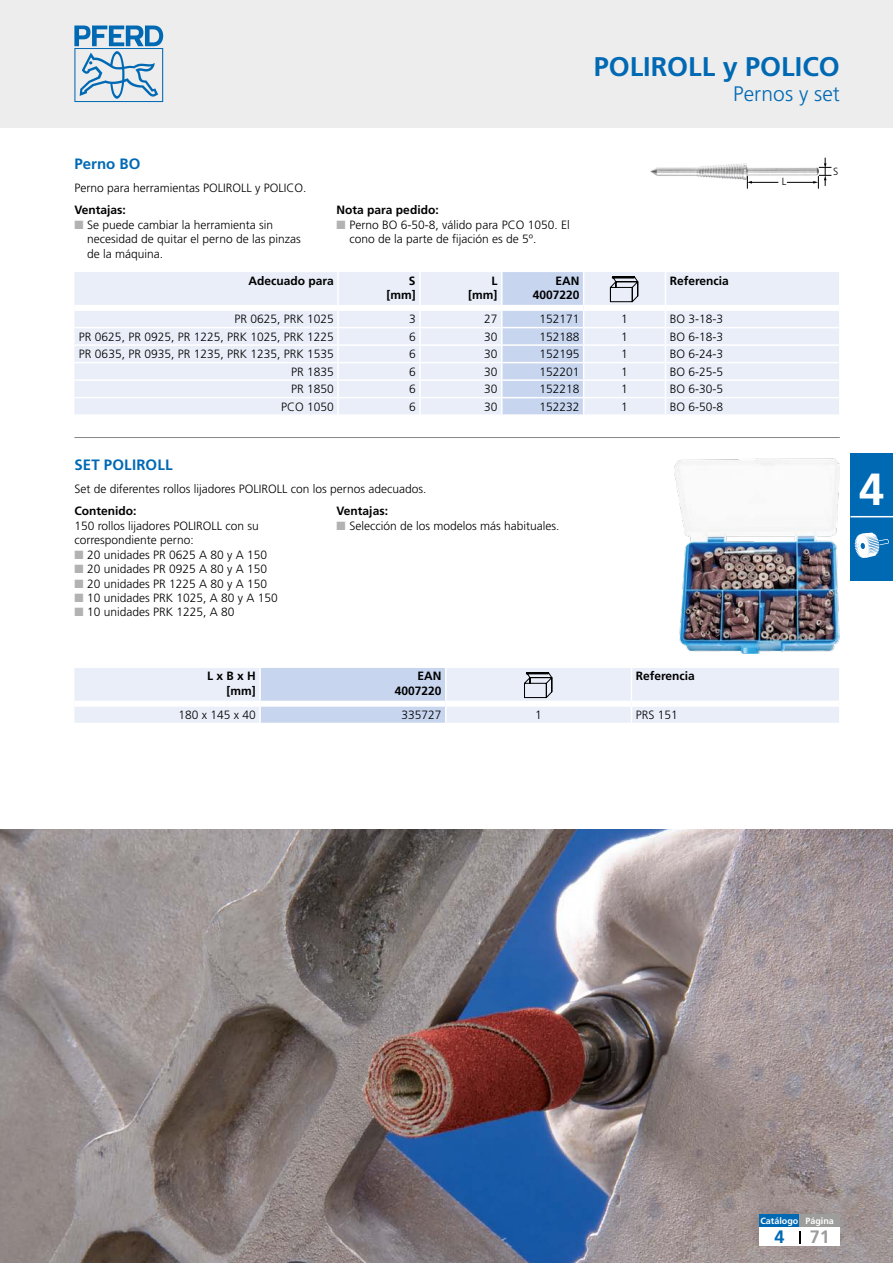
<style>
.page{position:relative;width:893px;height:1263px;background:#fff}
.page>*{position:absolute;margin:0;border:0;box-sizing:border-box;transform-origin:0 0}
.t1{font:700 45px "Frutiger LT Pro";color:#fff}
.t2{font:700 27px "Frutiger LT Pro";color:#0069b4}
.t3{font:300 21px "Frutiger LT Pro";color:#0069b4}
.t4{font:700 18px "Frutiger LT Pro";color:#9d9d9c}
.t5{font:700 18px "Frutiger LT Pro";color:#0069b4}
.t6{font:700 15px "Frutiger LT Pro";letter-spacing:.005em;color:#0069b4}
.t7{font:300 12px/14.4px "Frutiger LT Pro";color:#000}
.t8{font:700 12px/14.4px "Frutiger LT Pro";color:#000;text-align:right}
.t9{font:300 10.35px "Frutiger LT Pro";color:#000}
.t10{font:700 9px "Frutiger LT Pro";color:#fff}
.s1{color:#b3b2b2}
</style>
<div class="page">
<div style="left:0;top:0;width:893px;height:128px;background:#ededed"></div>
<svg style="left:74px;top:26px;width:89px;height:76px"></svg>
<img style="left:650px;top:164px;width:137px;height:15px">
<svg style="left:747px;top:176px;width:31px;height:13px"></svg>
<svg style="left:787px;top:158px;width:44px;height:31px"></svg>
<div style="left:74px;top:272px;width:765px;height:142px;background:#e9eef9"></div>
<hr style="left:338px;top:327px;width:82px;height:1px;background:#fff">
<hr style="left:420px;top:327px;width:82px;height:1px;background:#fff">
<hr style="left:584px;top:327px;width:81px;height:1px;background:#fff">
<hr style="left:665px;top:327px;width:176px;height:1px;background:#fff">
<hr style="left:338px;top:344px;width:82px;height:2px;background:#fff">
<hr style="left:420px;top:344px;width:82px;height:2px;background:#fff">
<hr style="left:584px;top:344px;width:81px;height:2px;background:#fff">
<hr style="left:665px;top:344px;width:176px;height:2px;background:#fff">
<hr style="left:338px;top:362px;width:82px;height:1px;background:#fff">
<hr style="left:420px;top:362px;width:82px;height:1px;background:#fff">
<hr style="left:584px;top:362px;width:81px;height:1px;background:#fff">
<hr style="left:665px;top:362px;width:176px;height:1px;background:#fff">
<hr style="left:338px;top:379px;width:82px;height:2px;background:#fff">
<hr style="left:420px;top:379px;width:82px;height:2px;background:#fff">
<hr style="left:584px;top:379px;width:81px;height:2px;background:#fff">
<hr style="left:665px;top:379px;width:176px;height:2px;background:#fff">
<hr style="left:338px;top:397px;width:82px;height:1px;background:#fff">
<hr style="left:420px;top:397px;width:82px;height:1px;background:#fff">
<svg style="left:419px;top:311px;width:2px;height:103px"></svg>
<hr style="left:584px;top:397px;width:81px;height:1px;background:#fff">
<hr style="left:665px;top:397px;width:176px;height:1px;background:#fff">
<svg style="left:665px;top:311px;width:1px;height:103px"></svg>
<div style="left:74px;top:305px;width:264px;height:6px;background:#fff"></div>
<hr style="left:337px;top:272px;width:2px;height:33px;background:#fff">
<div style="left:338px;top:305px;width:82px;height:6px;background:#fff"></div>
<hr style="left:419px;top:272px;width:2px;height:33px;background:#fff">
<div style="left:420px;top:305px;width:82px;height:6px;background:#fff"></div>
<div style="left:584px;top:305px;width:81px;height:6px;background:#fff"></div>
<hr style="left:665px;top:272px;width:1px;height:33px;background:#fff">
<div style="left:665px;top:305px;width:174px;height:6px;background:#fff"></div>
<hr style="left:74px;top:327px;width:264px;height:1px;background:#fff">
<hr style="left:74px;top:344px;width:264px;height:2px;background:#fff">
<hr style="left:74px;top:362px;width:264px;height:1px;background:#fff">
<hr style="left:74px;top:379px;width:264px;height:2px;background:#fff">
<hr style="left:74px;top:397px;width:264px;height:1px;background:#fff">
<svg style="left:337px;top:311px;width:2px;height:103px"></svg>
<svg style="left:501px;top:272px;width:83px;height:142px;background:#cedaf0"></svg>
<svg style="left:610px;top:276px;width:29px;height:27px"></svg>
<hr style="left:74px;top:437px;width:766px;height:1px;background:#878787">
<img style="left:674px;top:458px;width:166px;height:196px">
<svg style="left:74px;top:668px;width:765px;height:55px;background:#e3e9f6"></svg>
<img style="left:0;top:829px;width:893px;height:434px">
<div style="left:759px;top:1225px;width:81px;height:21px;background:#fff"></div>
<svg style="left:799px;top:1231px;width:1px;height:12px"></svg>
<div style="left:850px;top:453px;width:43px;height:127px;background:#0069b4"></div>
<hr style="left:850px;top:516px;width:43px;height:1px;background:#fff">
<svg style="left:855px;top:533px;width:34px;height:25px"></svg>
<div style="left:759px;top:1214px;width:40px;height:13px;background:#0069b4"></div>
<div style="left:799px;top:1214px;width:41px;height:13px;background:#9d9d9c"></div>
<h2 class="t2" style="left:594px;top:50px;width:248px">POLIROLL y POLICO</h2>
<h3 class="t3" style="left:733px;top:81px;width:108px">Pernos y set</h3>
<p class="t6" style="left:74px;top:155px;width:68px">Perno BO</p>
<p class="t7" style="left:74px;top:180px;width:234px">Perno para herramientas POLIROLL y POLICO.</p>
<p class="t8" style="left:74px;top:203px;width:53px">Ventajas:</p>
<p class="t7" style="left:87px;top:218px;width:215px;text-indent:-13px"><span class="s1">■</span> Se puede cambiar la herramienta sin necesidad de quitar el perno de las pinzas de la máquina.</p>
<p class="t8" style="left:337px;top:203px;width:104px">Nota para pedido:</p>
<p class="t7" style="left:349px;top:218px;width:222px;text-indent:-13px"><span class="s1">■</span> Perno BO 6-50-8, válido para PCO 1050. El cono de la parte de fijación es de 5º.</p>
<p class="t8" style="left:248px;top:273px;width:87px">Adecuado para</p>
<p class="t8" style="left:386px;top:273px;width:31px">S [mm]</p>
<p class="t8" style="left:468px;top:273px;width:31px">L [mm]</p>
<p class="t8" style="left:533px;top:273px;width:48px">EAN<br>4007220</p>
<p class="t8" style="left:670px;top:273px;width:61px">Referencia</p>
<p class="t7" style="left:234px;top:312px;width:101px">PR 0625, PRK 1025</p>
<p class="t7" style="left:409px;top:312px;width:8px">3</p>
<p class="t7" style="left:484px;top:312px;width:15px">27</p>
<p class="t7" style="left:539px;top:312px;width:42px">152171</p>
<p class="t7" style="left:621px;top:312px;width:8px">1</p>
<p class="t7" style="left:670px;top:312px;width:55px">BO 3-18-3</p>
<p class="t7" style="left:79px;top:330px;width:256px">PR 0625, PR 0925, PR 1225, PRK 1025, PRK 1225</p>
<p class="t7" style="left:409px;top:330px;width:8px">6</p>
<p class="t7" style="left:484px;top:330px;width:15px">30</p>
<p class="t7" style="left:539px;top:330px;width:42px">152188</p>
<p class="t7" style="left:621px;top:330px;width:8px">1</p>
<p class="t7" style="left:670px;top:330px;width:55px">BO 6-18-3</p>
<p class="t7" style="left:79px;top:347px;width:256px">PR 0635, PR 0935, PR 1235, PRK 1235, PRK 1535</p>
<p class="t7" style="left:409px;top:347px;width:8px">6</p>
<p class="t7" style="left:484px;top:347px;width:15px">30</p>
<p class="t7" style="left:539px;top:347px;width:42px">152195</p>
<p class="t7" style="left:621px;top:347px;width:8px">1</p>
<p class="t7" style="left:670px;top:347px;width:55px">BO 6-24-3</p>
<p class="t7" style="left:291px;top:365px;width:44px">PR 1835</p>
<p class="t7" style="left:409px;top:365px;width:8px">6</p>
<p class="t7" style="left:484px;top:365px;width:15px">30</p>
<p class="t7" style="left:539px;top:365px;width:42px">152201</p>
<p class="t7" style="left:621px;top:365px;width:8px">1</p>
<p class="t7" style="left:670px;top:365px;width:55px">BO 6-25-5</p>
<p class="t7" style="left:291px;top:382px;width:44px">PR 1850</p>
<p class="t7" style="left:409px;top:382px;width:8px">6</p>
<p class="t7" style="left:484px;top:382px;width:15px">30</p>
<p class="t7" style="left:539px;top:382px;width:42px">152218</p>
<p class="t7" style="left:621px;top:382px;width:8px">1</p>
<p class="t7" style="left:670px;top:382px;width:55px">BO 6-30-5</p>
<p class="t7" style="left:281px;top:400px;width:54px">PCO 1050</p>
<p class="t7" style="left:409px;top:400px;width:8px">6</p>
<p class="t7" style="left:484px;top:400px;width:15px">30</p>
<p class="t7" style="left:539px;top:400px;width:42px">152232</p>
<p class="t7" style="left:621px;top:400px;width:8px">1</p>
<p class="t7" style="left:670px;top:400px;width:55px">BO 6-50-8</p>
<p class="t6" style="left:74px;top:456px;width:100px">SET POLIROLL</p>
<p class="t7" style="left:74px;top:481px;width:354px">Set de diferentes rollos lijadores POLIROLL con los pernos adecuados.</p>
<p class="t8" style="left:74px;top:504px;width:64px">Contenido:</p>
<p class="t7" style="left:74px;top:519px;width:186px">150 rollos lijadores POLIROLL con su correspondiente perno:</p>
<p class="t7" style="left:74px;top:547px;width:194px"><span class="s1">■</span> 20 unidades PR 0625 A 80 y A 150</p>
<p class="t7" style="left:74px;top:562px;width:194px"><span class="s1">■</span> 20 unidades PR 0925 A 80 y A 150</p>
<p class="t7" style="left:74px;top:576px;width:194px"><span class="s1">■</span> 20 unidades PR 1225 A 80 y A 150</p>
<p class="t7" style="left:74px;top:591px;width:205px"><span class="s1">■</span> 10 unidades PRK 1025, A 80 y A 150</p>
<p class="t7" style="left:74px;top:605px;width:162px"><span class="s1">■</span> 10 unidades PRK 1225, A 80</p>
<p class="t8" style="left:337px;top:504px;width:53px">Ventajas:</p>
<p class="t7" style="left:337px;top:519px;width:224px"><span class="s1">■</span> Selección de los modelos más habituales.</p>
<p class="t9" style="left:782px;top:176px;width:6px">L</p>
<p class="t9" style="left:833px;top:165px;width:7px">S</p>
<h1 class="t1" style="left:859px;top:463px;width:27px">4</h1>
<p class="t8" style="left:207px;top:669px;width:50px">L x B x H [mm]</p>
<p class="t8" style="left:395px;top:669px;width:48px">EAN<br>4007220</p>
<p class="t8" style="left:636px;top:669px;width:61px">Referencia</p>
<p class="t7" style="left:178px;top:708px;width:79px">180 x 145 x 40</p>
<p class="t7" style="left:401px;top:708px;width:42px">335727</p>
<p class="t7" style="left:535px;top:708px;width:8px">1</p>
<p class="t7" style="left:636px;top:708px;width:44px">PRS 151</p>
<p class="t10" style="left:760px;top:1216px;width:75px">Catálogo Página</p>
<h3 class="t5" style="left:774px;top:1226px;width:12px">4</h3>
<h3 class="t4" style="left:810px;top:1226px;width:22px">71</h3>
</div>
